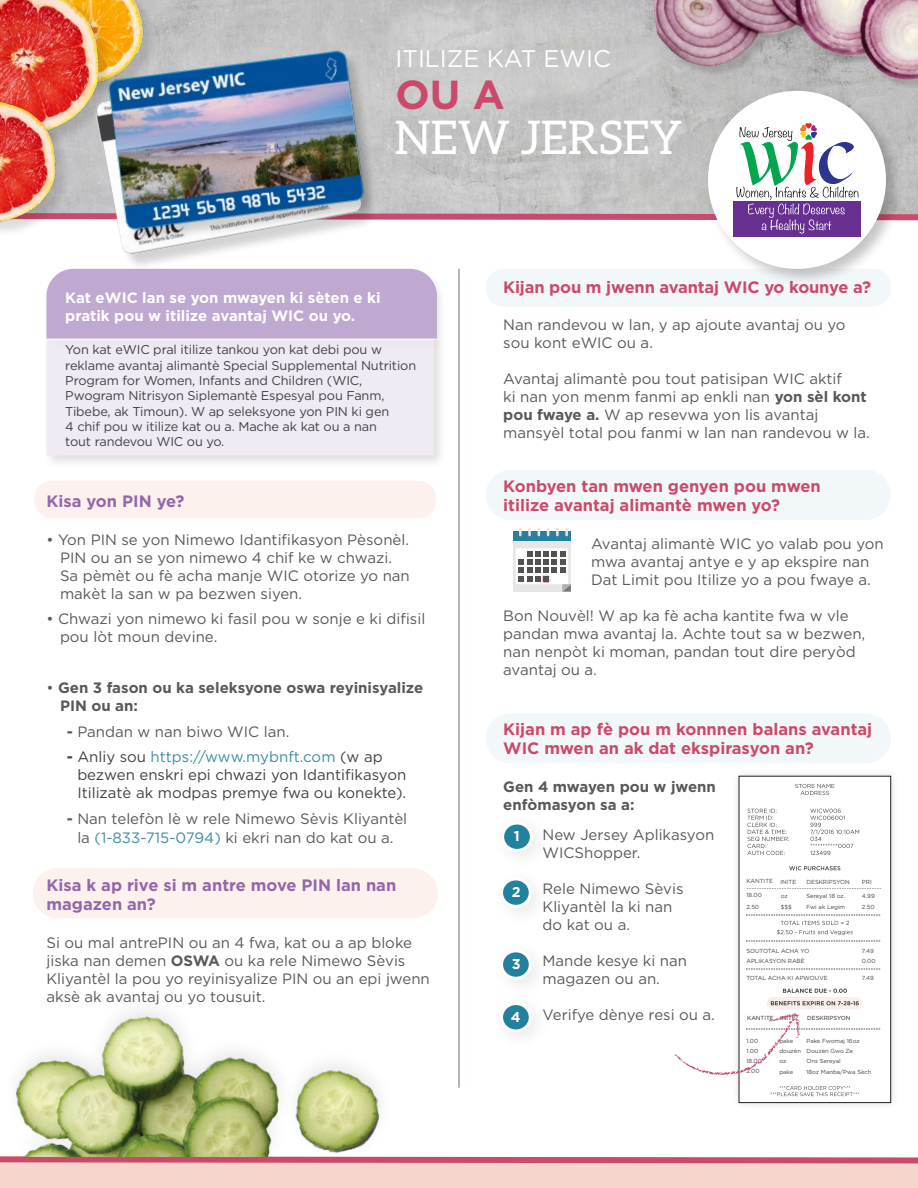
<style>
.page{position:relative;width:918px;height:1188px;background:#fff}
.page>*{position:absolute;margin:0;border:0;box-sizing:border-box;transform-origin:0 0}
.t1{font:46.5px "Aleo";color:#fff}
.t2{font:700 40.5px "Gotham HTF";color:#cb4a6b}
.t3{font:24px "Gotham HTF";color:#fff}
.t4{font:700 16.5px/19.8px "Gotham HTF";color:#cb4a6b}
.t5{font:700 16.5px/19.8px "Gotham HTF";color:#9367ac}
.t6{font:15px/18px "Gotham HTF";color:#58595b}
.t7{font:15px/18px "Gotham HTF";color:#414142}
.t8{font:700 15px/18px "Gotham HTF";color:#58595b}
.t9{font:700 15px/18px "Gotham HTF";color:#fff}
.t10{font:700 14.25px "Gotham HTF";color:#fff}
.t11{font:12.75px/15.3px "Gotham HTF";letter-spacing:-.01em;color:#414142}
.t12{font:5.85px "Gotham HTF";color:#414142}
.t13{font:5.85px "Gotham HTF";color:#231f20}
.s1{font-weight:400}
.s2{font-weight:700}
.s3{color:#3e8ca8}
</style>
<div class="page">
<div style="left:33px;top:868px;width:405px;height:50px;background:#fdf1ed;border-radius:25px"></div>
<div style="left:34px;top:481px;width:402px;height:37px;background:#fdf1ed;border-radius:18px"></div>
<div style="left:486px;top:269px;width:405px;height:38px;background:#f2f7f9;border-radius:18px"></div>
<div style="left:486px;top:470px;width:405px;height:50px;background:#f2f7f9;border-radius:25px"></div>
<div style="left:486px;top:713px;width:405px;height:50px;background:#f2f7f9;border-radius:25px"></div>
<div style="left:43px;top:265px;width:404px;height:203px;background:#231f20;opacity:.14"></div>
<div style="left:46px;top:352px;width:388px;height:104px;background:#efeaf4"></div>
<div style="left:46px;top:269px;width:391px;height:66px;background:#c0a9d1"></div>
<div style="left:503px;top:823px;width:28px;height:27px;background:#24819d;border-radius:50%"></div>
<div style="left:501px;top:822px;width:32px;height:30px;border:3px solid #fff;border-radius:50%"></div>
<svg style="left:502px;top:879px;width:28px;height:27px"></svg>
<div style="left:500px;top:877px;width:32px;height:31px;border:3px solid #fff;border-radius:50%"></div>
<div style="left:512px;top:885px;width:10px;height:15px;background:#24819d"></div>
<svg style="left:502px;top:951px;width:28px;height:27px"></svg>
<div style="left:500px;top:949px;width:32px;height:31px;border:3px solid #fff;border-radius:50%"></div>
<div style="left:512px;top:957px;width:10px;height:15px;background:#24819d"></div>
<div style="left:502px;top:1004px;width:28px;height:27px;background:#24819d;border-radius:50%"></div>
<div style="left:500px;top:1002px;width:32px;height:30px;border:3px solid #fff;border-radius:50%"></div>
<svg style="left:513px;top:528px;width:58px;height:64px"></svg>
<div style="left:731px;top:768px;width:168px;height:342px;background:#231f20;opacity:.15"></div>
<div style="left:739px;top:776px;width:152px;height:327px;background:#fff"></div>
<div style="left:739px;top:776px;width:152px;height:327px;border:1px solid #231f20"></div>
<svg style="left:789px;top:866px;width:51px;height:4px"></svg>
<svg style="left:783px;top:989px;width:64px;height:4px"></svg>
<svg style="left:770px;top:1086px;width:89px;height:10px"></svg>
<svg style="left:810px;top:809px;width:49px;height:46px"></svg>
<svg style="left:747px;top:809px;width:42px;height:46px"></svg>
<svg style="left:747px;top:888px;width:134px;height:1px"></svg>
<svg style="left:746px;top:968px;width:134px;height:2px"></svg>
<svg style="left:746px;top:914px;width:134px;height:28px"></svg>
<svg style="left:767px;top:997px;width:95px;height:13px"></svg>
<svg style="left:771px;top:1001px;width:88px;height:4px"></svg>
<svg style="left:795px;top:784px;width:40px;height:11px"></svg>
<svg style="left:674px;top:1013px;width:206px;height:63px"></svg>
<div style="left:455px;top:268px;width:17px;height:831px;background:#231f20;opacity:.14"></div>
<hr style="left:459px;top:269px;width:1px;height:819px;background:#6d6f71">
<div style="left:45px;top:335px;width:404px;height:17px;background:#231f20;opacity:.14"></div>
<hr style="left:46px;top:339px;width:391px;height:1px;background:#fff">
<div style="left:0;top:1160px;width:918px;height:28px;background:#f6d5cd"></div>
<svg style="left:0;top:1156px;width:918px;height:8px"></svg>
<div style="left:2px;top:995px;width:393px;height:171px;background:#231f20;opacity:.1"></div>
<img style="left:2px;top:1003px;width:377px;height:153px">
<img style="left:159px;top:0;width:494px;height:123px">
<div style="left:12px;top:0;width:147px;height:98px;background:#231f20;opacity:.15"></div>
<img style="left:114px;top:0;width:36px;height:47px">
<img style="left:0;top:0;width:113px;height:123px">
<div style="left:0;top:102px;width:71px;height:135px;background:#231f20;opacity:.15"></div>
<img style="left:0;top:89px;width:67px;height:34px">
<div style="left:97px;top:62px;width:280px;height:209px;background:#231f20;opacity:.2"></div>
<img style="left:90px;top:53px;width:277px;height:206px">
<div style="left:110px;top:52px;width:270px;height:192px;background:#231f20;opacity:.2"></div>
<img style="left:106px;top:47px;width:263px;height:188px">
<div style="left:704px;top:87px;width:200px;height:199px;background:#231f20;opacity:.26"></div>
<div style="left:708px;top:91px;width:178px;height:178px;background:#fff;border-radius:50%"></div>
<div style="left:733px;top:201px;width:128px;height:36px;background:#672f90"></div>
<img style="left:0;top:123px;width:918px;height:111px">
<img style="left:653px;top:0;width:265px;height:134px">
<h3 class="t3" style="left:395px;top:46px;width:217px">ITILIZE KAT EWIC</h3>
<h2 class="t2" style="left:395px;top:72px;width:111px">OU A</h2>
<h1 class="t1" style="left:394px;top:112px;width:290px">NEW JERSEY</h1>
<p class="t9" style="left:65px;top:288px;width:317px">Kat eWIC lan se yon mwayen ki sèten e ki pratik pou w itilize avantaj WIC ou yo.</p>
<p class="t11" style="left:65px;top:342px;width:352px">Yon kat eWIC pral itilize tankou yon kat debi pou w reklame avantaj alimantè Special Supplemental Nutrition Program for Women, Infants and Children (WIC, Pwogram Nitrisyon Siplemantè Espesyal pou Fanm, Tibebe, ak Timoun). W ap seleksyone yon PIN ki gen<br>4 chif pou w itilize kat ou a. Mache ak kat ou a nan<br>tout randevou WIC ou yo.</p>
<p class="t5" style="left:46px;top:491px;width:140px">Kisa yon PIN ye?</p>
<p class="t6" style="left:60px;top:530px;width:351px;text-indent:-14px">• Yon PIN se yon Nimewo Idantifikasyon Pèsonèl.<br>PIN ou an se yon nimewo 4 chif ke w chwazi.<br>Sa pèmèt ou fè acha manje WIC otorize yo nan makèt la san w pa bezwen siyen.</p>
<p class="t6" style="left:60px;top:610px;width:367px;text-indent:-14px">• Chwazi yon nimewo ki fasil pou w sonje e ki difisil pou lòt moun devine.</p>
<p class="t8" style="left:60px;top:678px;width:365px;text-indent:-14px"><span class="s1">•</span> Gen 3 fason ou ka seleksyone oswa reyinisyalize<br>PIN ou an:</p>
<p class="t6" style="left:67px;top:722px;width:224px"><span class="s2">-</span> Pandan w nan biwo WIC lan.</p>
<p class="t7" style="left:77px;top:748px;width:330px;text-indent:-11px"><span class="s2">-</span> Anliy sou <span class="s3">https://www.mybnft.com</span> (w ap bezwen enskri epi chwazi yon Idantifikasyon<br>Itilizatè ak modpas premye fwa ou konekte).</p>
<p class="t6" style="left:67px;top:808px;width:342px;line-height:19.8px;text-align:center"><span class="s2">-</span> Nan telefòn lè w rele Nimewo Sèvis Kliyantèl la <span class="s3">(1-833-715-0794)</span> ki ekri nan do kat ou a.</p>
<p class="t5" style="left:46px;top:874px;width:351px">Kisa k ap rive si m antre move PIN lan nan magazen an?</p>
<p class="t6" style="left:46px;top:934px;width:385px">Si ou mal antrePIN ou an 4 fwa, kat ou a ap bloke jiska nan demen <span class="s2">OSWA</span> ou ka rele Nimewo Sèvis Kliyantèl la pou yo reyinisyalize PIN ou an epi jwenn aksè ak avantaj ou yo tousuit.</p>
<p class="t4" style="left:503px;top:276px;width:369px">Kijan pou m jwenn avantaj WIC yo kounye a?</p>
<p class="t6" style="left:503px;top:316px;width:344px">Nan randevou w lan, y ap ajoute avantaj ou yo sou kont eWIC ou a.</p>
<p class="t6" style="left:503px;top:370px;width:368px">Avantaj alimantè pou tout patisipan WIC aktif<br>ki nan yon menm fanmi ap enkli nan <span class="s2">yon sèl kont pou fwaye a.</span> W ap resevwa yon lis avantaj mansyèl total pou fanmi w lan nan randevou w la.</p>
<p class="t4" style="left:503px;top:475px;width:319px">Konbyen tan mwen genyen pou mwen itilize avantaj alimantè mwen yo?</p>
<p class="t6" style="left:591px;top:535px;width:294px">Avantaj alimantè WIC yo valab pou yon mwa avantaj antye e y ap ekspire nan<br>Dat Limit pou Itilize yo a pou fwaye a.</p>
<p class="t6" style="left:503px;top:607px;width:364px">Bon Nouvèl! W ap ka fè acha kantite fwa w vle pandan mwa avantaj la. Achte tout sa w bezwen, nan nenpòt ki moman, pandan tout dire peryòd avantaj ou a.</p>
<p class="t4" style="left:503px;top:718px;width:371px">Kijan m ap fè pou m konnnen balans avantaj<br>WIC mwen an ak dat ekspirasyon an?</p>
<p class="t8" style="left:503px;top:777px;width:214px">Gen 4 mwayen pou w jwenn enfòmasyon sa a:</p>
<p class="t6" style="left:543px;top:826px;width:173px">New Jersey Aplikasyon<br>WICShopper.</p>
<p class="t6" style="left:543px;top:880px;width:142px">Rele Nimewo Sèvis<br>Kliyantèl la ki nan do kat ou a.</p>
<p class="t6" style="left:543px;top:952px;width:146px">Mande kesye ki nan magazen ou an.</p>
<p class="t6" style="left:543px;top:1006px;width:174px">Verifye dènye resi ou a.</p>
<p class="t10" style="left:514px;top:828px;width:8px">1</p>
<p class="t12" style="left:746px;top:878px;width:28px">KANTITE</p>
<p class="t12" style="left:781px;top:878px;width:17px">INITE</p>
<p class="t12" style="left:807px;top:878px;width:45px">DESKRIPSYON</p>
<p class="t12" style="left:862px;top:878px;width:11px">PRI</p>
<p class="t10" style="left:512px;top:884px;width:10px">2</p>
<p class="t12" style="left:746px;top:892px;width:17px">18.00</p>
<p class="t12" style="left:781px;top:892px;width:8px">oz</p>
<p class="t12" style="left:807px;top:892px;width:40px">Sereyal 18 oz.</p>
<p class="t12" style="left:862px;top:892px;width:14px">4.99</p>
<p class="t12" style="left:746px;top:904px;width:14px">2.50</p>
<p class="t12" style="left:781px;top:904px;width:13px">$$$</p>
<p class="t12" style="left:807px;top:904px;width:40px">Fwi ak Legim</p>
<p class="t12" style="left:862px;top:904px;width:14px">2.50</p>
<p class="t12" style="left:746px;top:947px;width:65px">SOUTOTAL ACHA YO</p>
<p class="t12" style="left:862px;top:948px;width:14px">7.49</p>
<p class="t12" style="left:746px;top:975px;width:83px">TOTAL ACHA KI APWOUVE</p>
<p class="t12" style="left:862px;top:975px;width:14px">7.49</p>
<p class="t12" style="left:746px;top:957px;width:60px">APLIKASYON RABÈ</p>
<p class="t12" style="left:862px;top:958px;width:15px">0.00</p>
<p class="t10" style="left:512px;top:956px;width:10px">3</p>
<p class="t10" style="left:511px;top:1009px;width:11px">4</p>
<p class="t13" style="left:747px;top:1014px;width:50px">KANTITE INITE</p>
<p class="t13" style="left:807px;top:1014px;width:45px">DESKRIPSYON</p>
<p class="t12" style="left:746px;top:1038px;width:13px">1.00</p>
<p class="t12" style="left:779px;top:1038px;width:15px">pake</p>
<p class="t12" style="left:807px;top:1038px;width:55px">Pake Fwomaj 16oz</p>
<p class="t12" style="left:746px;top:1048px;width:13px">1.00</p>
<p class="t12" style="left:779px;top:1048px;width:75px">douzèn Douzèn Gwo Ze</p>
<p class="t12" style="left:746px;top:1058px;width:17px">18.00</p>
<p class="t12" style="left:779px;top:1058px;width:8px">oz</p>
<p class="t12" style="left:807px;top:1058px;width:36px">Ons Sereyal</p>
<p class="t12" style="left:746px;top:1068px;width:15px">2.00</p>
<p class="t12" style="left:779px;top:1068px;width:15px">pake</p>
<p class="t12" style="left:807px;top:1068px;width:67px">18oz Manba/Pwa Sèch</p>
</div>
